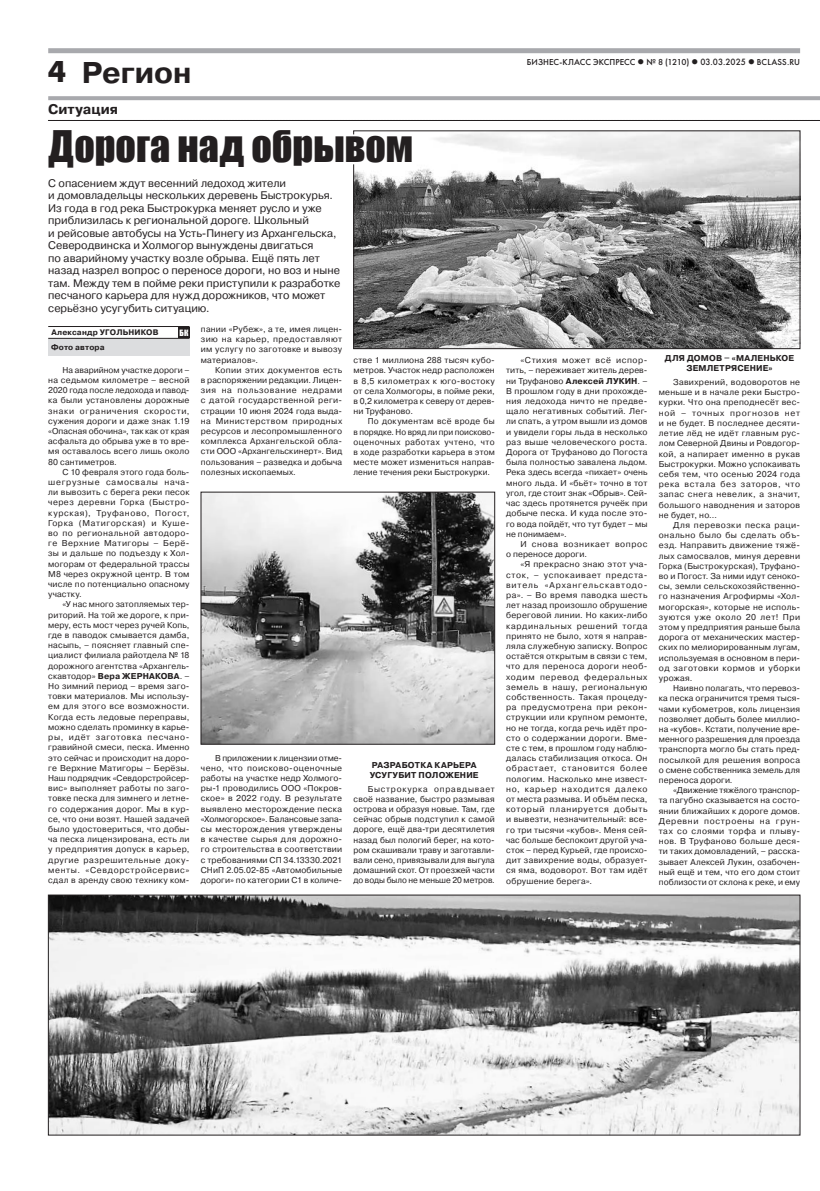
<style>
.page{position:relative;width:820px;height:1191px;background:#fff}
.page>*{position:absolute;margin:0;border:0;box-sizing:border-box;transform-origin:0 0}
.t1{font:40px "Impact";color:#231f20}
.t2{font:700 30px "Pragmatica";color:#231f20}
.t3{font:700 30px "Futuris C";color:#231f20}
.t4{font:700 14px "Pragmatica";letter-spacing:.005em;color:#231f20}
.t5{font:11px/12.5px "Pragmatica";color:#231f20}
.t6{font:9px "Futura Medium C";letter-spacing:.005em;color:#231f20}
.t7{font:8.5px/10.2px "Pragmatica";letter-spacing:.015em;color:#231f20;text-align:justify}
.t8{font:700 8.5px/10.2px "Pragmatica";letter-spacing:.02em;color:#231f20}
.t9{font:8.5px/10.2px "Pragmatica";letter-spacing:.065em;color:#231f20}
.t10{font:700 8px/14.3px "Pragmatica";letter-spacing:.02em;color:#231f20}
.t11{font:8px "Impact";color:#fff}
.s1{font-size:9.4px}
.s2{font-weight:700}
</style>
<div class="page">
<div style="left:48px;top:48px;width:751px;height:5px;background:#a8a9ad"></div>
<svg style="left:48px;top:96px;width:771px;height:4px;background:#acacb0"></svg>
<div style="left:48px;top:339px;width:141px;height:17px;background:#dcdddf"></div>
<hr style="left:48px;top:326px;width:141px;height:1px;background:#231f20">
<hr style="left:48px;top:338px;width:141px;height:1px;background:#231f20">
<div style="left:178px;top:327px;width:11px;height:10px;background:#231f20"></div>
<img style="left:50px;top:897px;width:747px;height:236px">
<div style="left:48px;top:895px;width:751px;height:240px;border:1px solid #231f20"></div>
<img style="left:355px;top:175px;width:442px;height:172px">
<svg style="left:48px;top:100px;width:772px;height:75px"></svg>
<img style="left:203px;top:494px;width:289px;height:248px">
<h2 class="t3" style="left:48px;top:55px;width:19px">4</h2>
<p class="t6" style="left:526px;top:56px;width:275px">БИЗНЕС-КЛАСС ЭКСПРЕСС ● № 8 (1210) ● <span class="s1">03.03.2025</span> ● BCLASS.RU</p>
<h2 class="t2" style="left:82px;top:53px;width:111px">Регион</h2>
<h3 class="t4" style="left:48px;top:100px;width:71px">Ситуация</h3>
<h1 class="t1" style="left:48px;top:116px;width:366px">Дорога над обрывом</h1>
<p class="t5" style="left:48px;top:177px;width:293px">С опасением ждут весенний ледоход жители<br>и домовладельцы нескольких деревень Быстрокурья.<br>Из года в год река Быстрокурка меняет русло и уже приблизилась к региональной дороге. Школьный<br>и рейсовые автобусы на Усть- Пинегу из Архангельска, Северодвинска и Холмогор вынуждены двигаться<br>по аварийному участку возле обрыва. Ещё пять лет назад назрел вопрос о переносе дороги, но воз и ныне там. Между тем в пойме реки приступили к разработке песчаного карьера для нужд дорожников, что может серьёзно усугубить ситуацию.</p>
<p class="t10" style="left:51px;top:325px;width:109px">Александр УГОЛЬНИКОВ<br>Фото автора</p>
<p class="t11" style="left:179px;top:326px;width:10px">БК</p>
<p class="t7" style="left:48px;top:365px;width:143px;text-indent:14px">На аварийном участке дороги – на седьмом километре – весной 2020 года после ледохода и павод&shy;ка были установлены дорожные знаки ограничения скорости, сужения дороги и даже знак 1.19 «Опасная обочина», так как от края асфальта до обрыва уже в то вре&shy;мя оставалось всего лишь около 80 сантиметров.</p>
<p class="t7" style="left:48px;top:467px;width:143px;text-indent:14px">С 10 февраля этого года боль&shy;шегрузные самосвалы нача&shy;ли вывозить с берега реки песок через деревни Горка (Быстро&shy;курская), Труфаново, Погост, Горка (Матигорская) и Куше&shy;во по региональной автодоро&shy;ге Верхние Матигоры – Берё&shy;зы и дальше по подъезду к Хол&shy;могорам от федеральной трассы М8 через окружной центр. В том числе по потенциально опасному участку.</p>
<p class="t7" style="left:48px;top:599px;width:143px;text-indent:14px">«У нас много затопляемых тер&shy;риторий. На той же дороге, к при&shy;меру, есть мост через ручей Копь, где в паводок смывается дамба, насыпь, – поясняет главный спе&shy;циалист филиала райотдела № 18 дорожного агентства «Архангель&shy;скавтодор» <span class="s2">Вера ЖЕРНАКОВА</span>. – Но зимний период – время заго&shy;товки материалов. Мы использу&shy;ем для этого все возможности.<br>Когда есть ледовые переправы, можно сделать проминку в карье&shy;ры, идёт заготовка песчано&shy;гравийной смеси, песка. Именно это сейчас и происходит на доро&shy;ге Верхние Матигоры – Берёзы.<br>Наш подрядчик «Севдорстройсер&shy;вис» выполняет работы по заго&shy;товке песка для зимнего и летне&shy;го содержания дорог. Мы в кур&shy;се, что они возят. Нашей задачей было удостовериться, что добы&shy;ча песка лицензирована, есть ли у предприятия допуск в карьер, другие разрешительные доку&shy;менты. «Севдорстройсервис» сдал в аренду свою технику ком-</p>
<p class="t7" style="left:201px;top:324px;width:143px">пании «Рубеж», а те, имея лицен&shy;зию на карьер, предоставляют им услугу по заготовке и вывозу материалов».</p>
<p class="t7" style="left:201px;top:365px;width:143px;text-indent:14px">Копии этих документов есть в распоряжении редакции. Лицен&shy;зия на пользование недрами с датой государственной реги&shy;страции 10 июня 2024 года выда&shy;на Министерством природных ресурсов и лесопромышленного комплекса Архангельской обла&shy;сти ООО «Архангельскинерт». Вид пользования – разведка и добыча полезных ископаемых.</p>
<p class="t7" style="left:201px;top:752px;width:143px;text-indent:14px">В приложении к лицензии отме&shy;чено, что поисково- оценочные работы на участке недр Холмого&shy;ры-1 проводились ООО «Покров&shy;ское» в 2022 году. В результате выявлено месторождение песка «Холмогорское». Балансовые запа&shy;сы месторождения утверждены в качестве сырья для дорожно&shy;го строительства в соответствии с требованиями СП 34.13330.2021<br>СНиП 2.05.02-85 «Автомобильные дороги» по категории С1 в количе-</p>
<p class="t7" style="left:353px;top:355px;width:143px">стве 1 миллиона 288 тысяч кубо&shy;метров. Участок недр расположен в 8,5 километрах к юго-востоку от села Холмогоры, в пойме реки, в 0,2 километра к северу от дерев&shy;ни Труфаново.</p>
<p class="t7" style="left:353px;top:416px;width:143px;text-indent:14px">По документам всё вроде бы в порядке. Но вряд ли при поисково&shy;оценочных работах учтено, что в ходе разработки карьера в этом месте может измениться направ&shy;ление течения реки Быстрокурки.</p>
<p class="t8" style="left:369px;top:759px;width:110px">РАЗРАБОТКА КАРЬЕРА<br>УСУГУБИТ ПОЛОЖЕНИЕ</p>
<p class="t7" style="left:353px;top:783px;width:143px;text-indent:14px">Быстрокурка оправдывает своё название, быстро размывая острова и образуя новые. Там, где сейчас обрыв подступил к самой дороге, ещё два-три десятилетия назад был пологий берег, на кото&shy;ром скашивали траву и заготавли&shy;вали сено, привязывали для выгула домашний скот. От проезжей части до воды было не меньше 20 метров.</p>
<p class="t7" style="left:506px;top:355px;width:143px;text-indent:14px">«Стихия может всё испор&shy;тить, – переживает житель дерев&shy;ни Труфаново <span class="s2">Алексей ЛУКИН</span>. – В прошлом году в дни прохожде&shy;ния ледохода ничто не предве&shy;щало негативных событий. Лег&shy;ли спать, а утром вышли из домов и увидели горы льда в несколько раз выше человеческого роста.<br>Дорога от Труфаново до Погоста была полностью завалена льдом.<br>Река здесь всегда «пихает» очень много льда. И «бьёт» точно в тот угол, где стоит знак «Обрыв». Сей&shy;час здесь протянется ручеёк при добыче песка. И куда после это&shy;го вода пойдёт, что тут будет – мы не понимаем».</p>
<p class="t9" style="left:506px;top:539px;width:143px;text-indent:14px">И снова возникает вопрос о переносе дороги.</p>
<p class="t7" style="left:506px;top:559px;width:143px;text-indent:14px">«Я прекрасно знаю этот уча&shy;сток, – успокаивает предста&shy;витель «Архангельскавтодо&shy;ра». – Во время паводка шесть лет назад произошло обрушение береговой линии. Но каких-либо кардинальных решений тогда принято не было, хотя я направ&shy;ляла служебную записку. Вопрос остаётся открытым в связи с тем, что для переноса дороги необ&shy;ходим перевод федеральных земель в нашу, региональную собственность. Такая процеду&shy;ра предусмотрена при рекон&shy;струкции или крупном ремонте, но не тогда, когда речь идёт про&shy;сто о содержании дороги. Вме&shy;сте с тем, в прошлом году наблю&shy;далась стабилизация откоса. Он обрастает, становится более пологим. Насколько мне извест&shy;но, карьер находится далеко от места размыва. И объём песка, который планируется добыть и вывезти, незначительный: все&shy;го три тысячи «кубов». Меня сей&shy;час больше беспокоит другой уча&shy;сток – перед Курьей, где происхо&shy;дит завихрение воды, образует&shy;ся яма, водоворот. Вот там идёт обрушение берега».</p>
<p class="t8" style="left:664px;top:353px;width:131px;text-align:center">ДЛЯ ДОМОВ ‒ «МАЛЕНЬКОЕ<br>ЗЕМЛЕТРЯСЕНИЕ»</p>
<p class="t7" style="left:658px;top:377px;width:143px;text-indent:14px">Завихрений, водоворотов не меньше и в начале реки Быстро&shy;курки. Что она преподнесёт вес&shy;ной – точных прогнозов нет и не будет. В последнее десяти&shy;летие лёд не идёт главным рус&shy;лом Северной Двины и Ровдогор&shy;кой, а напирает именно в рукав Быстрокурки. Можно успокаивать себя тем, что осенью 2024 года река встала без заторов, что запас снега невелик, а значит, большого наводнения и заторов не будет, но…</p>
<p class="t7" style="left:658px;top:520px;width:143px;text-indent:14px">Для перевозки песка раци&shy;онально было бы сделать объ&shy;езд. Направить движение тяжё&shy;лых самосвалов, минуя деревни Горка (Быстрокурская), Труфано&shy;во и Погост. За ними идут сеноко&shy;сы, земли сельскохозяйственно&shy;го назначения Агрофирмы «Хол&shy;могорская», которые не исполь&shy;зуются уже около 20 лет! При этом у предприятия раньше была дорога от механических мастер&shy;ских по мелиорированным лугам, используемая в основном в пери&shy;од заготовки кормов и уборки урожая.</p>
<p class="t7" style="left:658px;top:683px;width:143px;text-indent:14px">Наивно полагать, что перевоз&shy;ка песка ограничится тремя тыся&shy;чами кубометров, коль лицензия позволяет добыть более миллио&shy;на «кубов». Кстати, получение вре&shy;менного разрешения для проезда транспорта могло бы стать пред&shy;посылкой для решения вопроса о смене собственника земель для переноса дороги.</p>
<p class="t7" style="left:658px;top:785px;width:143px;text-indent:14px">«Движение тяжёлого транспор&shy;та пагубно сказывается на состо&shy;янии ближайших к дороге домов.<br>Деревни построены на грун&shy;тах со слоями торфа и плыву&shy;нов. В Труфаново больше деся&shy;ти таких домовладений, – расска&shy;зывает Алексей Лукин, озабочен&shy;ный ещё и тем, что его дом стоит поблизости от склона к реке, и ему</p>
</div>
